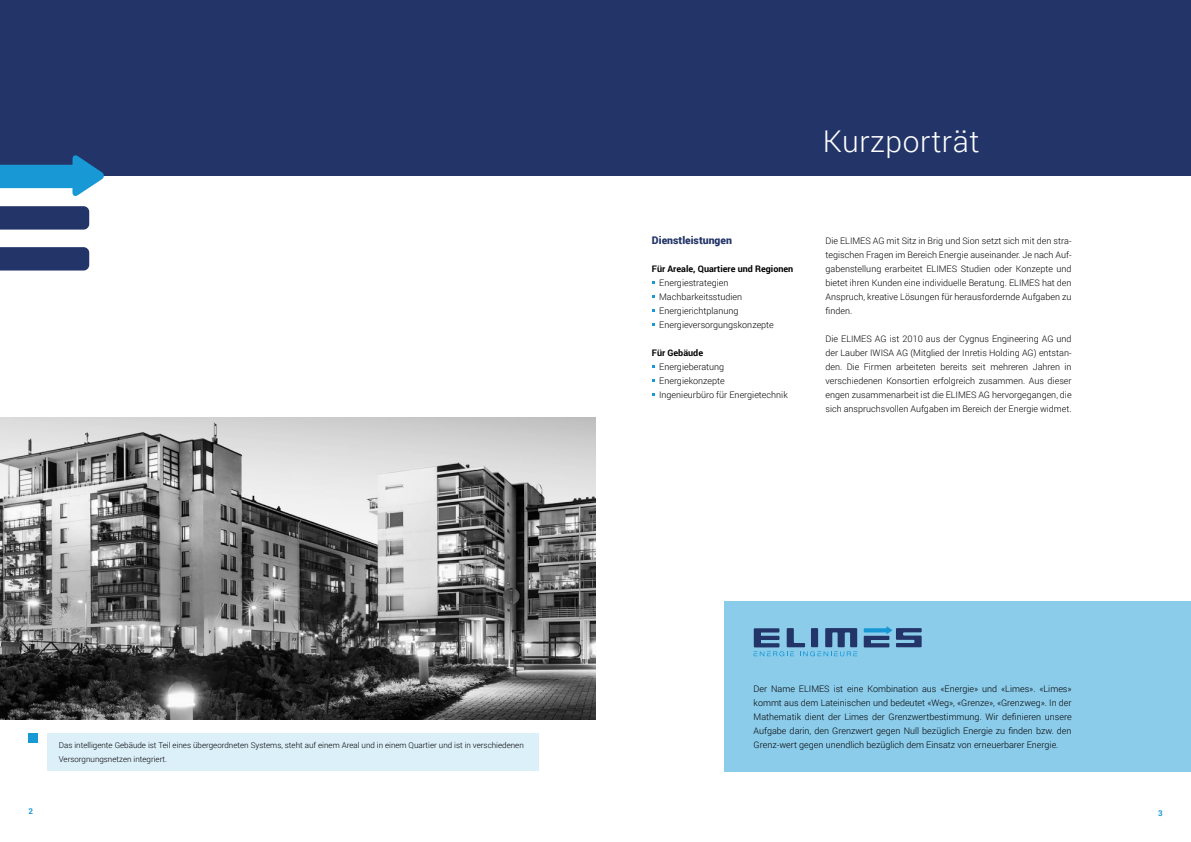
<style>
.page{position:relative;width:1191px;height:842px;background:#fff}
.page>*{position:absolute;margin:0;border:0;box-sizing:border-box;transform-origin:0 0}
.t1{font:300 30px "Roboto";letter-spacing:.02em;color:#fff}
.t2{font:900 10.5px "Roboto";color:#233568}
.t3{font:300 9px/14px "Roboto";color:#000;text-align:justify}
.t4{font:700 9px "Roboto";color:#000}
.t5{font:300 8px/14px "Roboto";color:#000}
.t6{font:700 8px "Roboto";color:#1899d6}
</style>
<div class="page">
<div style="left:0;top:0;width:1191px;height:176px;background:#233568"></div>
<svg style="left:0;top:206px;width:89px;height:65px"></svg>
<svg style="left:0;top:155px;width:104px;height:41px"></svg>
<div style="left:724px;top:601px;width:467px;height:170px;background:#8ccceb"></div>
<svg style="left:753px;top:628px;width:104px;height:28px"></svg>
<svg style="left:863px;top:626px;width:58px;height:21px"></svg>
<img style="left:0;top:417px;width:595px;height:303px">
<div style="left:47px;top:734px;width:492px;height:37px;background:#dcf0f9"></div>
<div style="left:28px;top:734px;width:10px;height:9px;background:#1899d6"></div>
<p class="t5" style="left:59px;top:737px;width:466px">Das intelligente Gebäude ist Teil eines übergeordneten Systems, steht auf einem Areal und in einem Quartier und ist in verschiedenen<br>Versorgnungsnetzen integriert.</p>
<p class="t2" style="left:652px;top:232px;width:82px">Dienstleistungen</p>
<p class="t4" style="left:652px;top:262px;width:143px">Für Areale, Quartiere und Regionen</p>
<p class="t3" style="left:659px;top:275px;width:116px;text-align:left">Energiestrategien<br>Machbarkeitsstudien<br>Energierichtplanung<br>Energieversorgungskonzepte</p>
<p class="t4" style="left:652px;top:346px;width:53px">Für Gebäude</p>
<p class="t3" style="left:659px;top:359px;width:130px;text-align:left">Energieberatung<br>Energiekonzepte<br>Ingenieurbüro für Energietechnik</p>
<h1 class="t1" style="left:822px;top:121px;width:158px">Kurzporträt</h1>
<p class="t3" style="left:825px;top:233px;width:248px">Die ELIMES AG mit Sitz in Brig und Sion setzt sich mit den stra&shy;tegischen Fragen im Bereich Energie auseinander. Je nach Auf&shy;gabenstellung erarbeitet ELIMES Studien oder Konzepte und bietet ihren Kunden eine individuelle Beratung. ELIMES hat den Anspruch, kreative Lösungen für herausfordernde Aufgaben zu finden.</p>
<p class="t3" style="left:825px;top:331px;width:248px">Die ELIMES AG ist 2010 aus der Cygnus Engineering AG und der Lauber IWISA AG (Mitglied der Inretis Holding AG) entstan&shy;den. Die Firmen arbeiteten bereits seit mehreren Jahren in verschiedenen Konsortien erfolgreich zusammen. Aus dieser engen zusammenarbeit ist die ELIMES AG hervorgegangen, die sich anspruchsvollen Aufgaben im Bereich der Energie widmet.</p>
<p class="t3" style="left:753px;top:681px;width:319px">Der Name ELIMES ist eine Kombination aus «Energie» und «Limes». «Limes» kommt aus dem Lateinischen und bedeutet «Weg», «Grenze», «Grenzweg». In der Mathematik dient der Limes der Grenzwertbestimmung. Wir definieren unsere Aufgabe darin, den Grenzwert gegen Null bezüglich Energie zu finden bzw. den Grenz-wert gegen unendlich bezüglich dem Einsatz von erneuerbarer Energie.</p>
<p class="t6" style="left:28px;top:805px;width:6px">2</p>
<p class="t6" style="left:1158px;top:807px;width:6px">3</p>
</div>
